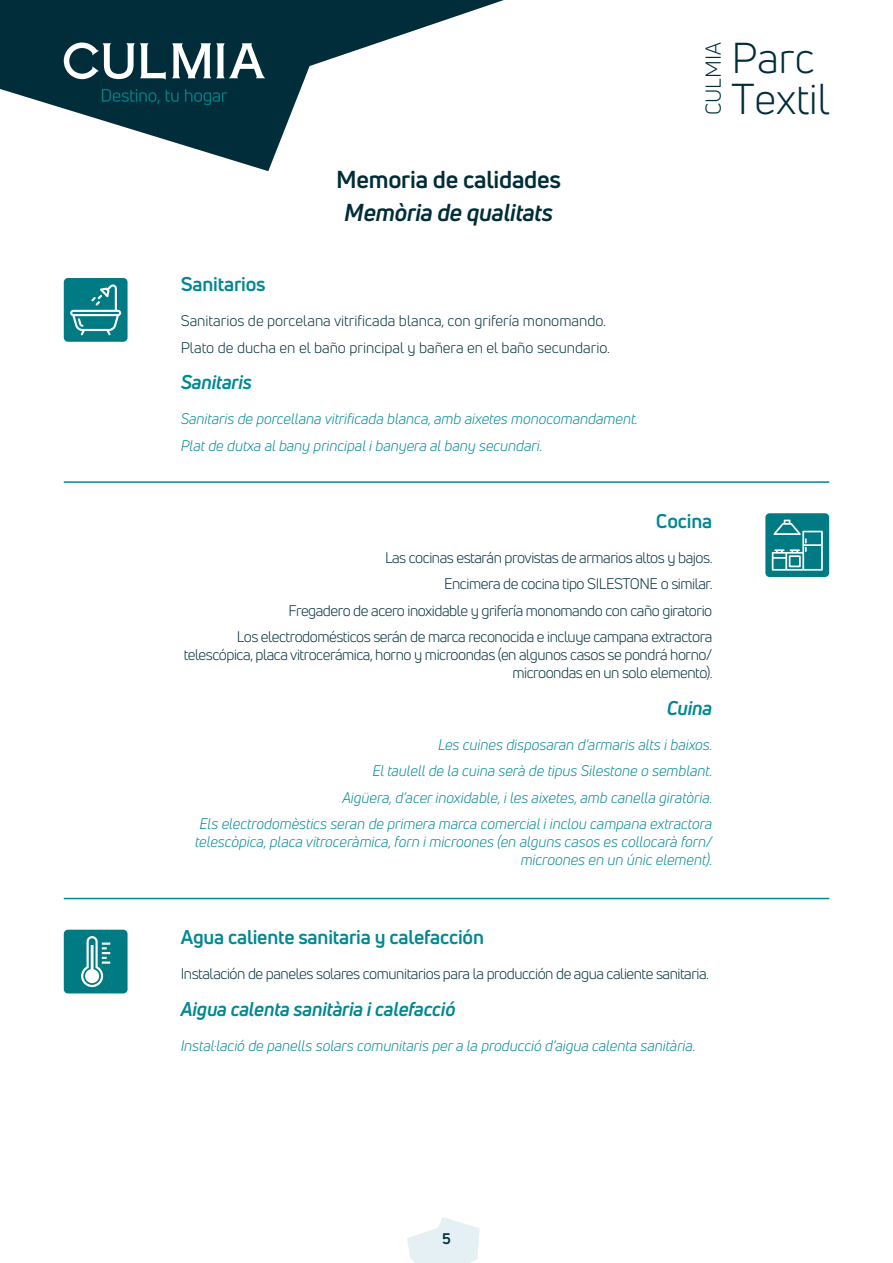
<style>
.page{position:relative;width:893px;height:1263px;background:#fff}
.page>*{position:absolute;margin:0;border:0;box-sizing:border-box;transform-origin:0 0}
.t1{font:42.3px/41.4px "Uni Neue";color:#002d39}
.t2{font:700 24px "Uni Neue";letter-spacing:-.01em;color:#002d39}
.t3{font:italic 700 24px "Uni Neue";letter-spacing:-.01em;color:#002d39}
.t4{font:21.15px "Uni Neue";color:#002d39}
.t5{font:700 19.5px "Uni Neue";letter-spacing:-.01em;color:#008893}
.t6{font:italic 700 19.5px "Uni Neue";letter-spacing:-.01em;color:#008893}
.t7{font:italic 15px/26.5px "Uni Neue";color:#008893;text-align:right}
.t8{font:15px/26.5px "Uni Neue";letter-spacing:-.03em;color:#002d39;text-align:right}
.t9{font:15px/26.5px "Uni Neue";color:#002d39}
.t10{font:700 15px "Uni Neue";color:#002d39}
</style>
<div class="page">
<svg style="left:0;top:0;width:504px;height:171px"></svg>
<svg style="left:407px;top:1217px;width:73px;height:46px"></svg>
<svg style="left:172px;top:43px;width:93px;height:35px"></svg>
<svg style="left:64px;top:43px;width:102px;height:37px"></svg>
<svg style="left:102px;top:89px;width:125px;height:16px;background:#003e49"></svg>
<div style="left:765px;top:513px;width:64px;height:64px;background:#007b84;border-radius:4px"></div>
<svg style="left:772px;top:520px;width:51px;height:51px"></svg>
<div style="left:64px;top:278px;width:64px;height:64px;background:#007b84;border-radius:4px"></div>
<svg style="left:70px;top:284px;width:51px;height:51px"></svg>
<hr style="left:64px;top:481px;width:765px;height:2px;background:#008893">
<hr style="left:64px;top:898px;width:765px;height:1px;background:#008893">
<div style="left:64px;top:930px;width:64px;height:63px;background:#007b84;border-radius:4px"></div>
<svg style="left:81px;top:936px;width:29px;height:51px"></svg>
<h2 class="t2" style="left:336px;top:164px;width:226px">Memoria de calidades</h2>
<h2 class="t3" style="left:344px;top:198px;width:210px">Memòria de qualitats</h2>
<h3 class="t5" style="left:181px;top:272px;width:86px">Sanitarios</h3>
<p class="t9" style="left:181px;top:307px;width:431px">Sanitarios de porcelana vitrificada blanca, con grifería monomando.<br>Plato de ducha en el baño principal y bañera en el baño secundario.</p>
<h3 class="t6" style="left:181px;top:370px;width:73px">Sanitaris</h3>
<p class="t7" style="left:181px;top:405px;width:459px;text-align:left">Sanitaris de porcellana vitrificada blanca, amb aixetes monocomandament.<br>Plat de dutxa al bany principal i banyera al bany secundari.</p>
<h3 class="t4" style="left:701px;top:115px;width:74px;rotate:-90deg">CULMIA</h3>
<h1 class="t1" style="left:731px;top:37px;width:100px">Parc<br>Textil</h1>
<h3 class="t5" style="left:656px;top:509px;width:58px">Cocina</h3>
<p class="t8" style="left:237px;top:544px;width:477px">Las cocinas estarán provistas de armarios altos y bajos.<br>Encimera de cocina tipo SILESTONE o similar.<br>Fregadero de acero inoxidable y grifería monomando con caño giratorio<br>Los electrodomésticos serán de marca reconocida e incluye campana extractora</p>
<p class="t8" style="left:184px;top:646px;width:530px;line-height:18px">telescópica, placa vitrocerámica, horno y microondas (en algunos casos se pondrá horno/ microondas en un solo elemento).</p>
<h3 class="t6" style="left:667px;top:696px;width:47px">Cuina</h3>
<p class="t7" style="left:199px;top:731px;width:515px">Les cuines disposaran d’armaris alts i baixos.<br>El taulell de la cuina serà de tipus Silestone o semblant.<br>Aigüera, d’acer inoxidable, i les aixetes, amb canella giratòria.<br>Els electrodomèstics seran de primera marca comercial i inclou campana extractora</p>
<p class="t7" style="left:195px;top:833px;width:519px;line-height:18px">telescòpica, placa vitroceràmica, forn i microones (en alguns casos es collocarà forn/ microones en un únic element).</p>
<h3 class="t5" style="left:181px;top:925px;width:305px">Agua caliente sanitaria y calefacción</h3>
<p class="t8" style="left:181px;top:961px;width:530px">Instalación de paneles solares comunitarios para la producción de agua caliente sanitaria.</p>
<h3 class="t6" style="left:181px;top:996px;width:276px">Aigua calenta sanitària i calefacció</h3>
<p class="t7" style="left:181px;top:1032px;width:516px">Instal·lació de panells solars comunitaris per a la producció d’aigua calenta sanitària.</p>
<p class="t10" style="left:442px;top:1229px;width:10px">5</p>
</div>
